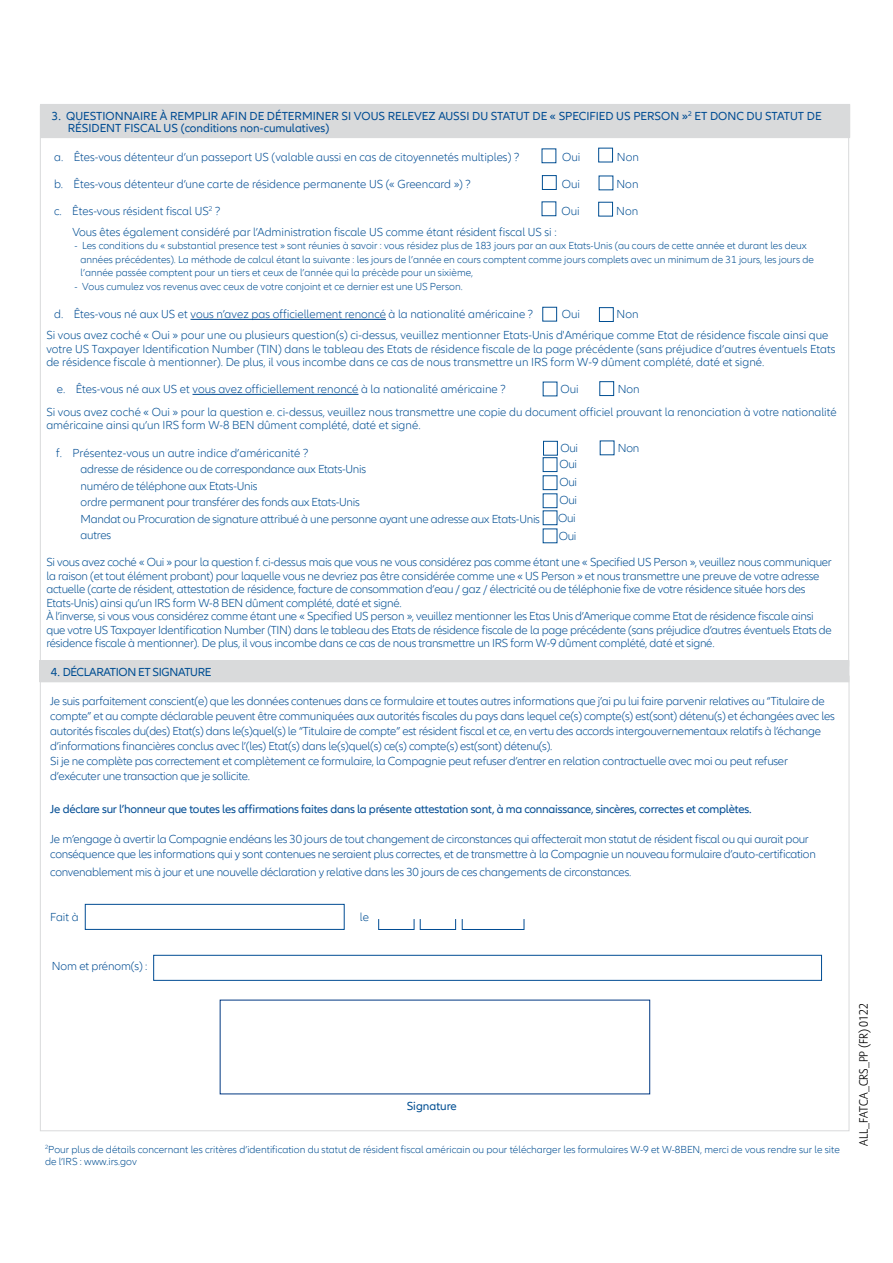
<style>
.page{position:relative;width:893px;height:1263px;background:#fff}
.page>*{position:absolute;margin:0;border:0;box-sizing:border-box;transform-origin:0 0}
.t1{font:300 12px/13.5px "Allianz Neo";letter-spacing:-.02em;color:#004e92}
.t2{font:300 12px/15px "Allianz Neo";letter-spacing:-.02em;color:#004c93}
.t3{font:300 12px/21px "Allianz Neo";color:#004e92}
.t4{font:300 12px "Allianz Neo";color:#004c93}
.t5{font:12px/12px "Allianz Neo";letter-spacing:-.01em;color:#004c93}
.t6{font:12px "Allianz Neo";letter-spacing:-.03em;color:#004e92}
.t7{font:300 12px "Allianz Sans";color:#000}
.t8{font:12px "Allianz Neo";color:#004e92}
.t9{font:300 10.5px/13.5px "Allianz Neo";color:#004e92}
.s1{color:#004e92}
</style>
<div class="page">
<hr style="left:40px;top:106px;width:1px;height:560px;background:#d9dadb">
<hr style="left:848px;top:106px;width:1px;height:560px;background:#d9dadb">
<hr style="left:191px;top:319px;width:195px;height:1px;background:#004c93">
<hr style="left:193px;top:394px;width:165px;height:1px;background:#004c93">
<div style="left:40px;top:660px;width:809px;height:22px;background:#d9dadb"></div>
<svg style="left:849px;top:661px;width:1px;height:20px"></svg>
<div style="left:598px;top:148px;width:15px;height:14px;border:1px solid #004e92"></div>
<div style="left:542px;top:175px;width:14px;height:15px;border:1px solid #004e92"></div>
<div style="left:542px;top:202px;width:14px;height:14px;border:1px solid #004e92"></div>
<div style="left:598px;top:202px;width:15px;height:14px;border:1px solid #004e92"></div>
<div style="left:600px;top:381px;width:14px;height:15px;border:1px solid #004e92"></div>
<div style="left:543px;top:307px;width:14px;height:14px;border:1px solid #004e92"></div>
<div style="left:599px;top:307px;width:14px;height:15px;border:1px solid #004e92"></div>
<div style="left:543px;top:441px;width:15px;height:14px;border:1px solid #004e92"></div>
<div style="left:543px;top:457px;width:14px;height:15px;border:1px solid #004e92"></div>
<div style="left:543px;top:476px;width:14px;height:14px;border:1px solid #004e92"></div>
<div style="left:543px;top:494px;width:14px;height:14px;border:1px solid #004e92"></div>
<div style="left:543px;top:511px;width:14px;height:14px;border:1px solid #004e92"></div>
<div style="left:41px;top:104px;width:809px;height:34px;background:#d9dadb"></div>
<hr style="left:40px;top:104px;width:810px;height:1px;background:#d9dadb">
<hr style="left:40px;top:105px;width:1px;height:32px;background:#d9dadb">
<div style="left:85px;top:904px;width:259px;height:26px;border:1px solid #004c93"></div>
<svg style="left:378px;top:919px;width:146px;height:11px"></svg>
<div style="left:153px;top:955px;width:669px;height:25px;border:1px solid #004c93"></div>
<p class="t5" style="left:68px;top:110px;width:755px;text-indent:-16px"><span class="s1">3.</span> QUESTIONNAIRE À REMPLIR AFIN DE DÉTERMINER SI VOUS RELEVEZ AUSSI DU STATUT DE « SPECIFIED US PERSON »<sup>2</sup> ET DONC DU STATUT DE<br>RÉSIDENT FISCAL US (conditions non-cumulatives)</p>
<p class="t4" style="left:54px;top:150px;width:467px">a. Êtes-vous détenteur d’un passeport US (valable aussi en cas de citoyennetés multiples) ?</p>
<p class="t2" style="left:562px;top:150px;width:20px">Oui</p>
<p class="t2" style="left:617px;top:150px;width:23px">Non</p>
<p class="t4" style="left:54px;top:177px;width:418px">b. Êtes-vous détenteur d’une carte de résidence permanente US (« Greencard ») ?</p>
<p class="t2" style="left:562px;top:177px;width:20px">Oui</p>
<p class="t2" style="left:616px;top:177px;width:23px">Non</p>
<p class="t4" style="left:54px;top:204px;width:168px">c. Êtes-vous résident fiscal US<sup>2</sup> ?</p>
<p class="t1" style="left:562px;top:205px;width:20px">Oui</p>
<p class="t1" style="left:616px;top:205px;width:23px">Non</p>
<p class="t3" style="left:72px;top:222px;width:486px">Vous êtes également considéré par l’Administration fiscale US comme étant résident fiscal US si :</p>
<p class="t9" style="left:81px;top:239px;width:735px;text-indent:-6px">- Les conditions du « substantial presence test » sont réunies à savoir : vous résidez plus de 183 jours par an aux Etats-Unis (au cours de cette année et durant les deux années précédentes). La méthode de calcul étant la suivante : les jours de l’année en cours comptent comme jours complets avec un minimum de 31 jours, les jours de l’année passée comptent pour un tiers et ceux de l’année qui la précède pour un sixième,</p>
<p class="t9" style="left:74px;top:280px;width:390px">- Vous cumulez vos revenus avec ceux de votre conjoint et ce dernier est une US Person.</p>
<p class="t4" style="left:54px;top:308px;width:481px">d. Êtes-vous né aux US et vous n’avez pas officiellement renoncé à la nationalité américaine ?</p>
<p class="t1" style="left:562px;top:308px;width:20px">Oui</p>
<p class="t3" style="left:46px;top:304px;width:784px;text-indent:570px">Non<br>Si vous avez coché « Oui » pour une ou plusieurs question(s) ci-dessus, veuillez mentionner Etats-Unis d'Amérique comme Etat de résidence fiscale ainsi que</p>
<p class="t3" style="left:46px;top:343px;width:791px;line-height:13.5px">votre US Taxpayer Identification Number (TIN) dans le tableau des Etats de résidence fiscale de la page précédente (sans préjudice d’autres éventuels Etats de résidence fiscale à mentionner). De plus, il vous incombe dans ce cas de nous transmettre un IRS form W-9 dûment complété, daté et signé.</p>
<p class="t4" style="left:57px;top:383px;width:451px">e. Êtes-vous né aux US et vous avez officiellement renoncé à la nationalité américaine ?</p>
<p class="t1" style="left:560px;top:383px;width:20px">Oui</p>
<p class="t3" style="left:46px;top:379px;width:792px;line-height:22.5px;text-indent:571px">Non<br>Si vous avez coché « Oui » pour la question e. ci-dessus, veuillez nous transmettre une copie du document officiel prouvant la renonciation à votre nationalité</p>
<p class="t3" style="left:46px;top:415px;width:376px">américaine ainsi qu’un IRS form W-8 BEN dûment complété, daté et signé.</p>
<p class="t1" style="left:560px;top:442px;width:19px">Oui</p>
<p class="t1" style="left:618px;top:442px;width:23px">Non</p>
<p class="t1" style="left:558px;top:456px;width:20px;line-height:18px;text-align:justify">Oui Oui Oui Oui</p>
<p class="t4" style="left:56px;top:446px;width:254px">f. Présentez-vous un autre indice d’américanité ?</p>
<p class="t1" style="left:81px;top:461px;width:461px;line-height:16.5px">adresse de résidence ou de correspondance aux Etats-Unis<br>numéro de téléphone aux Etats-Unis<br>ordre permanent pour transférer des fonds aux Etats-Unis<br>Mandat ou Procuration de signature attribué à une personne ayant une adresse aux Etats-Unis autres</p>
<p class="t1" style="left:46px;top:524px;width:787px;line-height:25.5px;text-indent:512px">Oui<br>Si vous avez coché « Oui » pour la question f. ci-dessus mais que vous ne vous considérez pas comme étant une « Specified US Person », veuillez nous communiquer</p>
<p class="t1" style="left:46px;top:569px;width:787px">la raison (et tout élément probant) pour laquelle vous ne devriez pas être considérée comme une « US Person » et nous transmettre une preuve de votre adresse actuelle (carte de résident, attestation de résidence, facture de consommation d’eau / gaz / électricité ou de téléphonie fixe de votre résidence située hors des Etats-Unis) ainsi qu’un IRS form W-8 BEN dûment complété, daté et signé.<br>À l’inverse, si vous vous considérez comme étant une « Specified US person », veuillez mentionner les Etas Unis d’Amerique comme Etat de résidence fiscale ainsi que votre US Taxpayer Identification Number (TIN) dans le tableau des Etats de résidence fiscale de la page précédente (sans préjudice d’autres éventuels Etats de résidence fiscale à mentionner). De plus, il vous incombe dans ce cas de nous transmettre un IRS form W-9 dûment complété, daté et signé.</p>
<p class="t6" style="left:51px;top:665px;width:162px">4. DÉCLARATION ET SIGNATURE</p>
<p class="t2" style="left:50px;top:694px;width:786px">Je suis parfaitement conscient(e) que les données contenues dans ce formulaire et toutes autres informations que j’ai pu lui faire parvenir relatives au “Titulaire de compte” et au compte déclarable peuvent être communiquées aux autorités fiscales du pays dans lequel ce(s) compte(s) est(sont) détenu(s) et échangées avec les autorités fiscales du(des) Etat(s) dans le(s)quel(s) le “Titulaire de compte” est résident fiscal et ce, en vertu des accords intergouvernementaux relatifs à l’échange d’informations financières conclus avec l’(les) Etat(s) dans le(s)quel(s) ce(s) compte(s) est(sont) détenu(s).<br>Si je ne complète pas correctement et complètement ce formulaire, la Compagnie peut refuser d’entrer en relation contractuelle avec moi ou peut refuser d’exécuter une transaction que je sollicite.</p>
<p class="t5" style="left:50px;top:803px;width:703px">Je déclare sur l’honneur que toutes les affirmations faites dans la présente attestation sont, à ma connaissance, sincères, correctes et complètes.</p>
<p class="t2" style="left:50px;top:832px;width:767px">Je m’engage à avertir la Compagnie endéans les 30 jours de tout changement de circonstances qui affecterait mon statut de résident fiscal ou qui aurait pour conséquence que les informations qui y sont contenues ne seraient plus correctes, et de transmettre à la Compagnie un nouveau formulaire d’auto-certification</p>
<p class="t2" style="left:50px;top:865px;width:583px">convenablement mis à jour et une nouvelle déclaration y relative dans les 30 jours de ces changements de circonstances.</p>
<p class="t1" style="left:50px;top:910px;width:30px">Fait à</p>
<p class="t1" style="left:360px;top:910px;width:11px">le</p>
<p class="t2" style="left:52px;top:959px;width:97px">Nom et prénom(s) <span class="s1">:</span></p>
<p class="t8" style="left:407px;top:1099px;width:52px">Signature</p>
<p class="t9" style="left:45px;top:1143px;width:796px;line-height:12px"><sup>2</sup>Pour plus de détails concernant les critères d’identification du statut de résident fiscal américain ou pour télécharger les formulaires W-9 et W-8BEN, merci de vous rendre sur le site de l’IRS : www.irs.gov</p>
<p class="t7" style="left:856px;top:1146px;width:145px;rotate:-90deg">ALL_FATCA_CRS_PP (FR) 0122</p>
</div>
